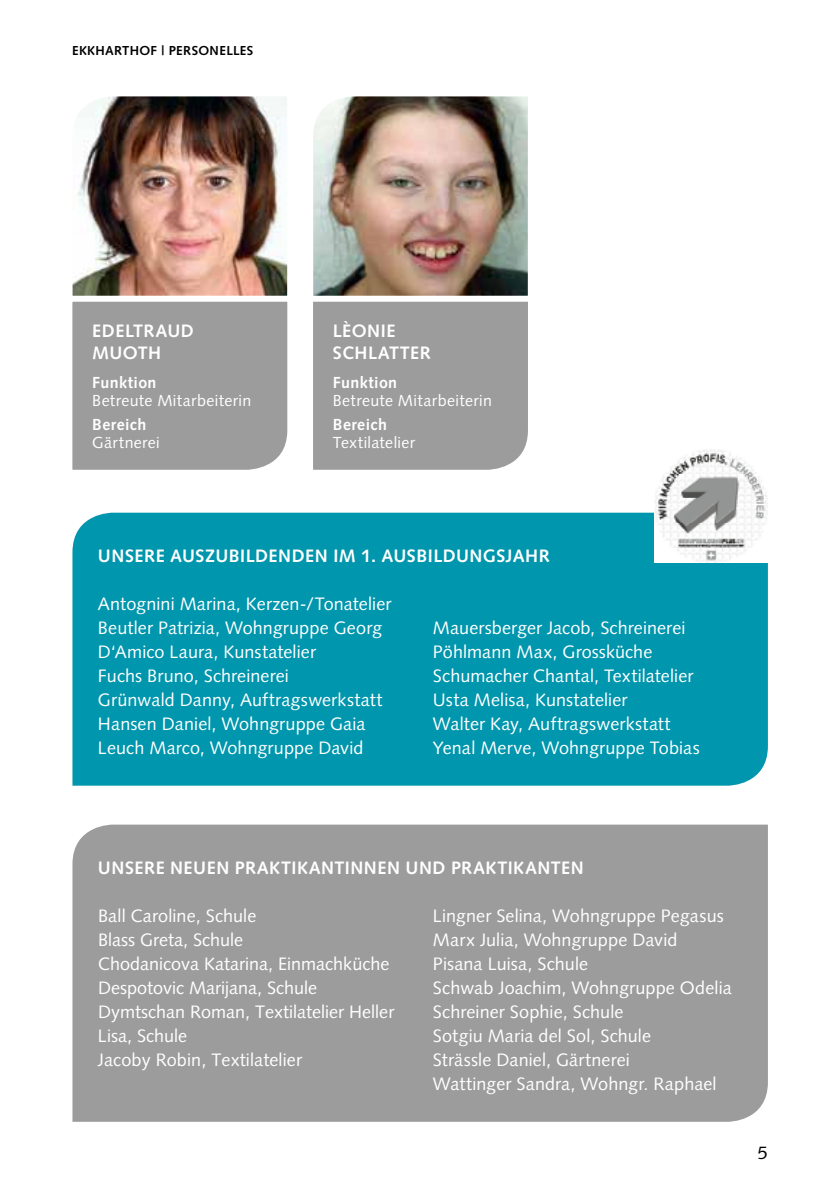
<style>
.page{position:relative;width:840px;height:1191px;background:#fff}
.page>*{position:absolute;margin:0;border:0;box-sizing:border-box;transform-origin:0 0}
.t1{font:18px/24px "Syntax LT Std";letter-spacing:.005em;color:#fff}
.t2{font:700 18px/22px "Syntax LT Std";letter-spacing:.025em;color:#fff}
.t3{font:18px "Syntax LT Std";color:#000}
.t4{font:16px "Syntax LT Std";letter-spacing:.02em;color:#fff}
.t5{font:700 16px "Syntax LT Std";letter-spacing:.025em;color:#fff}
.t6{font:700 13px "Syntax LT Std";letter-spacing:.02em;color:#000}
</style>
<div class="page">
<img style="left:313px;top:96px;width:214px;height:197px">
<div style="left:313px;top:293px;width:215px;height:177px;background:#9c9c9d"></div>
<img style="left:72px;top:96px;width:215px;height:197px">
<svg style="left:72px;top:293px;width:216px;height:177px;background:#a1a1a1"></svg>
<div style="left:72px;top:824px;width:695px;height:297px;background:#9c9c9d"></div>
<div style="left:72px;top:513px;width:695px;height:272px;background:#0096ad"></div>
<img style="left:654px;top:449px;width:113px;height:114px">
<p class="t6" style="left:72px;top:43px;width:183px">EKKHARTHOF | PERSONELLES</p>
<p class="t2" style="left:92px;top:320px;width:103px">EDELTRAUD<br>MUOTH</p>
<p class="t5" style="left:92px;top:374px;width:66px">Funktion</p>
<p class="t4" style="left:92px;top:391px;width:160px">Betreute Mitarbeiterin</p>
<p class="t5" style="left:92px;top:415px;width:55px">Bereich</p>
<p class="t4" style="left:92px;top:433px;width:69px">Gärtnerei</p>
<p class="t2" style="left:333px;top:320px;width:99px">LÈONIE<br>SCHLATTER</p>
<p class="t5" style="left:333px;top:374px;width:66px">Funktion</p>
<p class="t4" style="left:333px;top:391px;width:160px">Betreute Mitarbeiterin</p>
<p class="t5" style="left:333px;top:415px;width:55px">Bereich</p>
<p class="t4" style="left:333px;top:433px;width:84px">Textilatelier</p>
<p class="t2" style="left:98px;top:545px;width:453px">UNSERE AUSZUBILDENDEN IM 1. AUSBILDUNGSJAHR</p>
<p class="t1" style="left:98px;top:592px;width:295px">Antognini Marina, Kerzen-/Tonatelier Beutler Patrizia, Wohngruppe Georg D‘Amico Laura, Kunstatelier<br>Fuchs Bruno, Schreinerei<br>Grünwald Danny, Auftragswerkstatt Hansen Daniel, Wohngruppe Gaia Leuch Marco, Wohngruppe David</p>
<p class="t1" style="left:432px;top:616px;width:268px">Mauersberger Jacob, Schreinerei<br>Pöhlmann Max, Grossküche<br>Schumacher Chantal, Textilatelier<br>Usta Melisa, Kunstatelier<br>Walter Kay, Auftragswerkstatt<br>Yenal Merve, Wohngruppe Tobias</p>
<p class="t2" style="left:98px;top:857px;width:487px">UNSERE NEUEN PRAKTIKANTINNEN UND PRAKTIKANTEN</p>
<p class="t1" style="left:98px;top:904px;width:298px">Ball Caroline, Schule<br>Blass Greta, Schule<br>Chodanicova Katarina, Einmachküche<br>Despotovic Marijana, Schule<br>Dymtschan Roman, Textilatelier Heller<br>Lisa, Schule<br>Jacoby Robin, Textilatelier</p>
<p class="t1" style="left:432px;top:904px;width:300px">Lingner Selina, Wohngruppe Pegasus<br>Marx Julia, Wohngruppe David<br>Pisana Luisa, Schule<br>Schwab Joachim, Wohngruppe Odelia<br>Schreiner Sophie, Schule<br>Sotgiu Maria del Sol, Schule<br>Strässle Daniel, Gärtnerei<br>Wattinger Sandra, Wohngr. Raphael</p>
<p class="t3" style="left:757px;top:1141px;width:12px">5</p>
</div>
